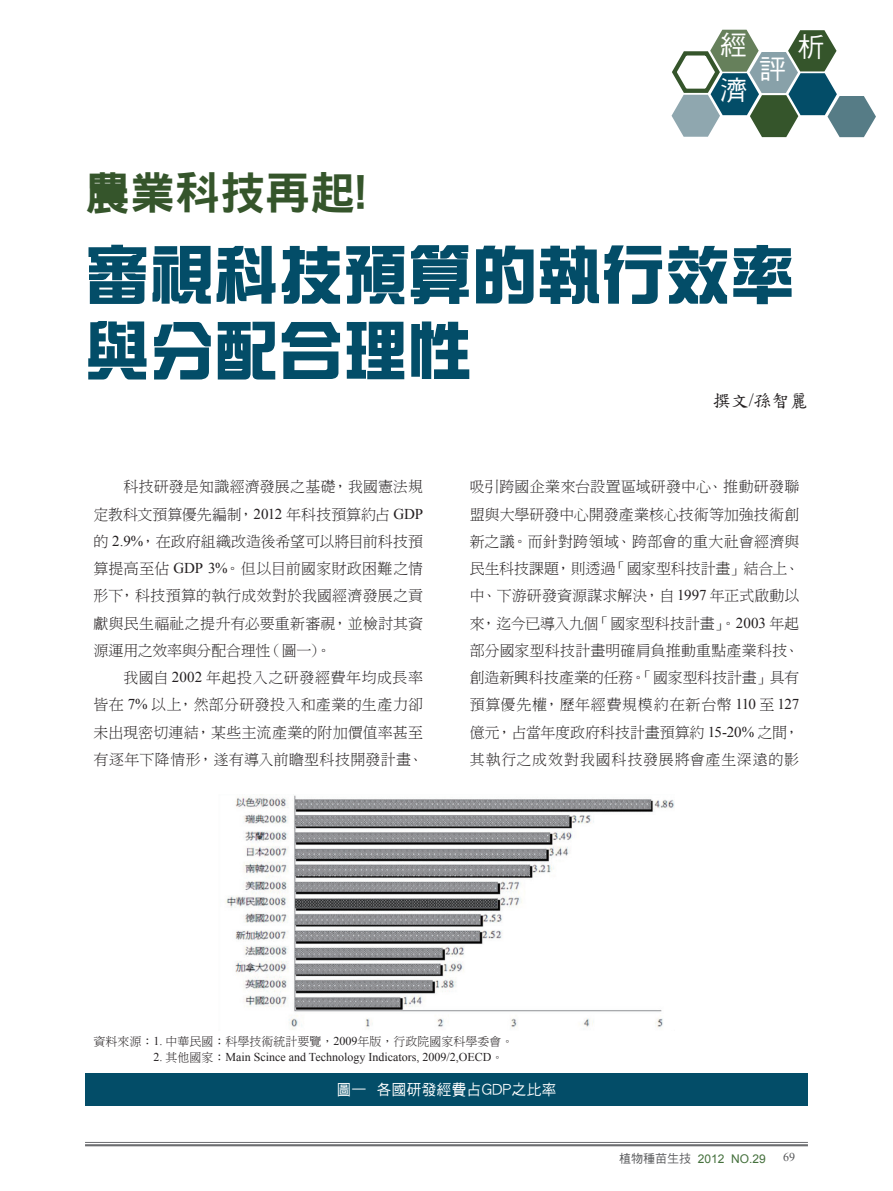
<style>
.page{position:relative;width:893px;height:1191px;background:#fff}
.page>*{position:absolute;margin:0;border:0;box-sizing:border-box;transform-origin:0 0}
.t1{font:64.5px/75.8px "DF Zong Yi W9 WIN BF";color:#034d68}
.t2{font:45px "DFN Hei W9 WINP BF";color:#35552b}
.t3{font:27px "DF Hei W5 WINP BF";color:#fff}
.t4{font:18px "DF Kai Shu SB Estd BF";color:#231f20}
.t5{font:15px/27.3px "DF Ming W3 WIN BF";letter-spacing:.015em;color:#231f20;text-align:justify}
.t6{font:15px "DF Hei W5 WINP BF";color:#fff}
.t7{font:12px "Times New Roman";color:#231f20}
.t8{font:12px "DF Ming W3 WIN BF";color:#231f20}
.t9{font:12px "Arial";color:#44703c}
.t10{font:12px "Times New Roman";color:#57585a}
.s1{font-family:"Times New Roman"}
.s2{font-family:"DF Ming W3 WIN BF"}
.s3{font-family:"DF Hei W5 WIN BF";color:#57585a}
</style>
<div class="page">
<svg style="left:671px;top:30px;width:205px;height:107px"></svg>
<hr style="left:85px;top:1142px;width:723px;height:1px;background:#6c6d70">
<hr style="left:85px;top:1144px;width:723px;height:2px;background:#6c6d70">
<img style="left:225px;top:794px;width:449px;height:236px">
<div style="left:85px;top:1073px;width:723px;height:33px;background:#034d68"></div>
<h2 class="t2" style="left:85px;top:170px;width:282px">農業科技再起!</h2>
<h3 class="t3" style="left:720px;top:31px;width:28px">經</h3>
<h3 class="t3" style="left:720px;top:76px;width:28px">濟</h3>
<h3 class="t3" style="left:759px;top:55px;width:29px">評</h3>
<h3 class="t3" style="left:797px;top:33px;width:28px">析</h3>
<h1 class="t1" style="left:85px;top:237px;width:711px">審視科技預算的執行效率與分配合理性</h1>
<p class="t5" style="left:93px;top:473px;width:331px;text-indent:30px">科技研發是知識經濟發展之基礎，我國憲法規定教科文預算優先編制，<span class="s1">2012</span> 年科技預算約占 <span class="s1">GDP</span>的 <span class="s1">2.9%</span>，在政府組織改造後希望可以將目前科技預算提高至佔 <span class="s1">GDP 3%</span>。但以目前國家財政困難之情形下，科技預算的執行成效對於我國經濟發展之貢獻與民生福祉之提升有必要重新審視，並檢討其資源運用之效率與分配合理性（圖一）。</p>
<p class="t5" style="left:94px;top:664px;width:331px;text-indent:30px">我國自 <span class="s1">2002</span> 年起投入之研發經費年均成長率皆在 <span class="s1">7%</span> 以上，然部分研發投入和產業的生產力卻未出現密切連結，某些主流產業的附加價值率甚至有逐年下降情形，遂有導入前瞻型科技開發計畫、</p>
<p class="t4" style="left:713px;top:391px;width:97px">撰文<span class="s1">/</span>孫智麗</p>
<p class="t5" style="left:470px;top:473px;width:331px">吸引跨國企業來台設置區域研發中心、推動研發聯盟與大學研發中心開發產業核心技術等加強技術創新之議。而針對跨領域、跨部會的重大社會經濟與民生科技課題，則透過「國家型科技計畫」結合上、中、下游研發資源謀求解決，自 <span class="s1">1997</span> 年正式啟動以來，迄今已導入九個「國家型科技計畫」。<span class="s1">2003</span> 年起部分國家型科技計畫明確肩負推動重點產業科技、創造新興科技產業的任務。「國家型科技計畫」具有預算優先權，歷年經費規模約在新台幣 <span class="s1">110</span> 至 <span class="s1">127</span>億元，占當年度政府科技計畫預算約 <span class="s1">15-20%</span> 之間，其執行之成效對我國科技發展將會產生深遠的影</p>
<p class="t8" style="left:94px;top:1035px;width:422px">資料來源：<span class="s1">1.</span> 中華民國：科學技術統計要覽，<span class="s1">2009</span>年版，行政院國家科學委會。</p>
<p class="t7" style="left:154px;top:1049px;width:351px">2. <span class="s2">其他國家：</span>Main Scince and Technology Indicators, 2009/2,OECD<span class="s2">。</span></p>
<p class="t6" style="left:336px;top:1082px;width:222px">圖一 各國研發經費占GDP之比率</p>
<p class="t9" style="left:619px;top:1151px;width:148px"><span class="s3">植物種苗生技</span> 2012 NO.29</p>
<p class="t10" style="left:783px;top:1149px;width:13px">69</p>
</div>
